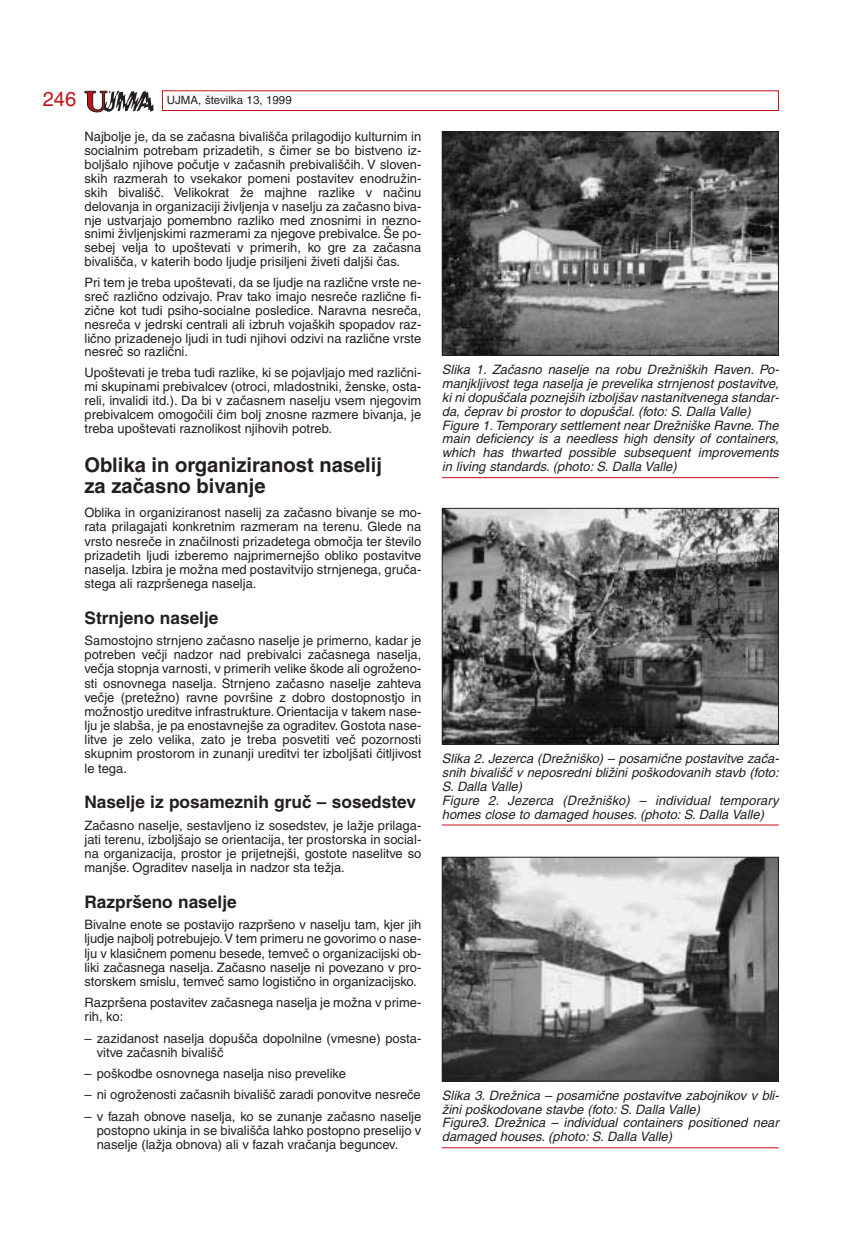
<style>
.page{position:relative;width:851px;height:1233px;background:#fff}
.page>*{position:absolute;margin:0;border:0;box-sizing:border-box;transform-origin:0 0}
.t1{font:700 20.1px/21.3px "SS Helvetica";color:#231f20}
.t2{font:20.1px "SS Helvetica";color:#c4121a}
.t3{font:700 17.25px "SS Helvetica";color:#231f20}
.t4{font:12.9px/14.1px "SS Helvetica";color:#231f20;text-align:justify}
.t5{font:italic 12.9px/14px "SS Helvetica";color:#231f20}
.t6{font:11.55px "SS Helvetica";color:#231f20}
</style>
<div class="page">
<div style="left:162px;top:90px;width:616px;height:21px;border:1px solid #c4121a"></div>
<svg style="left:85px;top:91px;width:68px;height:21px"></svg>
<img style="left:444px;top:133px;width:332px;height:221px">
<div style="left:442px;top:131px;width:336px;height:225px;border:1px solid #231f20"></div>
<hr style="left:442px;top:477px;width:336px;height:1px;background:#c4121a">
<img style="left:444px;top:510px;width:332px;height:233px">
<div style="left:442px;top:508px;width:336px;height:237px;border:1px solid #231f20"></div>
<hr style="left:442px;top:825px;width:336px;height:1px;background:#c4121a">
<img style="left:444px;top:859px;width:332px;height:220px">
<div style="left:442px;top:857px;width:336px;height:224px;border:1px solid #231f20"></div>
<hr style="left:442px;top:1147px;width:336px;height:1px;background:#c4121a">
<h1 class="t2" style="left:43px;top:92px;width:35px">246</h1>
<p class="t6" style="left:167px;top:96px;width:126px">UJMA, {tevilka 13, 1999</p>
<p class="t4" style="left:84px;top:131px;width:338px">Najbolje je, da se za~asna bivali{~a prilagodijo kulturnim in socialnim potrebam prizadetih, s ~imer se bo bistveno iz&shy;bolj{alo njihove po~utje v za~asnih prebivali{~ih. V sloven&shy;skih razmerah to vsekakor pomeni postavitev enodru`in&shy;skih bivali{~. Velikokrat `e majhne razlike v na~inu delovanja in organizaciji `ivljenja v naselju za za~asno biva&shy;nje ustvarjajo pomembno razliko med znosnimi in nezno&shy;snimi `ivljenjskimi razmerami za njegove prebivalce. [e po&shy;sebej velja to upo{tevati v primerih, ko gre za za~asna bivali{~a, v katerih bodo ljudje prisiljeni `iveti dalj{i ~as.</p>
<p class="t4" style="left:84px;top:277px;width:338px">Pri tem je treba upo{tevati, da se ljudje na razli~ne vrste ne&shy;sre~ razli~no odzivajo. Prav tako imajo nesre~e razli~ne fi&shy;zi~ne kot tudi psiho-socialne posledice. Naravna nesre~a, nesre~a v jedrski centrali ali izbruh voja{kih spopadov raz&shy;li~no prizadenejo ljudi in tudi njihovi odzivi na razli~ne vrste nesre~ so razli~ni.</p>
<p class="t4" style="left:84px;top:367px;width:338px">Upo{tevati je treba tudi razlike, ki se pojavljajo med razli~ni&shy;mi skupinami prebivalcev (otroci, mladostniki, `enske, osta&shy;reli, invalidi itd.). Da bi v za~asnem naselju vsem njegovim prebivalcem omogo~ili ~im bolj znosne razmere bivanja, je treba upo{tevati raznolikost njihovih potreb.</p>
<h1 class="t1" style="left:84px;top:456px;width:299px">Oblika in organiziranost naselij za za~asno bivanje</h1>
<p class="t4" style="left:84px;top:507px;width:338px">Oblika in organiziranost naselij za za~asno bivanje se mo&shy;rata prilagajati konkretnim razmeram na terenu. Glede na vrsto nesre~e in zna~ilnosti prizadetega obmo~ja ter {tevilo prizadetih ljudi izberemo najprimernej{o obliko postavitve naselja. Izbira je mo`na med postavitvijo strnjenega, gru~a&shy;stega ali razpr{enega naselja.</p>
<h2 class="t3" style="left:84px;top:612px;width:135px">Strnjeno naselje</h2>
<p class="t4" style="left:84px;top:635px;width:338px">Samostojno strnjeno za~asno naselje je primerno, kadar je potreben ve~ji nadzor nad prebivalci za~asnega naselja, ve~ja stopnja varnosti, v primerih velike {kode ali ogro`eno&shy;sti osnovnega naselja. Strnjeno za~asno naselje zahteva ve~je (prete`no) ravne povr{ine z dobro dostopnostjo in mo`nostjo ureditve infrastrukture. Orientacija v takem nase&shy;lju je slab{a, je pa enostavnej{e za ograditev. Gostota nase&shy;litve je zelo velika, zato je treba posvetiti ve~ pozornosti skupnim prostorom in zunanji ureditvi ter izbolj{ati ~itljivost le tega.</p>
<h2 class="t3" style="left:84px;top:796px;width:333px">Naselje iz posameznih gru~ – sosedstev</h2>
<p class="t4" style="left:84px;top:819px;width:338px">Za~asno naselje, sestavljeno iz sosedstev, je la`je prilaga&shy;jati terenu, izbolj{ajo se orientacija, ter prostorska in social&shy;na organizacija, prostor je prijetnej{i, gostote naselitve so manj{e. Ograditev naselja in nadzor sta te`ja.</p>
<h2 class="t3" style="left:84px;top:896px;width:154px">Razpr{eno naselje</h2>
<p class="t4" style="left:84px;top:919px;width:338px">Bivalne enote se postavijo razpr{eno v naselju tam, kjer jih ljudje najbolj potrebujejo.V tem primeru ne govorimo o nase&shy;lju v klasi~nem pomenu besede, temve~ o organizacijski ob&shy;liki za~asnega naselja. Za~asno naselje ni povezano v pro&shy;storskem smislu, temve~ samo logisti~no in organizacijsko.</p>
<p class="t4" style="left:84px;top:997px;width:338px">Razpr{ena postavitev za~asnega naselja je mo`na v prime&shy;rih, ko:</p>
<p class="t4" style="left:97px;top:1032px;width:326px;text-indent:-12px">– zazidanost naselja dopu{~a dopolnilne (vmesne) posta&shy;vitve za~asnih bivali{~</p>
<p class="t4" style="left:84px;top:1068px;width:263px">– po{kodbe osnovnega naselja niso prevelike</p>
<p class="t4" style="left:84px;top:1089px;width:338px">– ni ogro`enosti za~asnih bivali{~ zaradi ponovitve nesre~e</p>
<p class="t4" style="left:97px;top:1110px;width:326px;text-indent:-12px">– v fazah obnove naselja, ko se zunanje za~asno naselje postopno ukinja in se bivali{~a lahko postopno preselijo v naselje (la`ja obnova) ali v fazah vra~anja beguncev.</p>
<p class="t5" style="left:442px;top:364px;width:339px">Slika 1. Za~asno naselje na robu Dre`ni{kih Raven. Po&shy;manjkljivost tega naselja je prevelika strnjenost postavitve, ki ni dopu{~ala poznej{ih izbolj{av nastanitvenega standar&shy;da, ~eprav bi prostor to dopu{~al. (foto: S. Dalla Valle)<br>Figure 1. Temporary settlement near Dre`ni{ke Ravne. The main deficiency is a needless high density of containers, which has thwarted possible subsequent improvements in living standards. (photo: S. Dalla Valle)</p>
<p class="t5" style="left:442px;top:753px;width:339px">Slika 2. Jezerca (Dre`ni{ko) – posami~ne postavitve za~a&shy;snih bivali{~ v neposredni bli`ini po{kodovanih stavb (foto:<br>S. Dalla Valle)<br>Figure 2. Jezerca (Dre`ni{ko) – individual temporary homes close to damaged houses. (photo: S. Dalla Valle)</p>
<p class="t5" style="left:442px;top:1089px;width:338px">Slika 3. Dre`nica – posami~ne postavitve zabojnikov v bli-`ini po{kodovane stavbe (foto: S. Dalla Valle)<br>Figure3. Dre`nica – individual containers positioned near damaged houses. (photo: S. Dalla Valle)</p>
</div>
